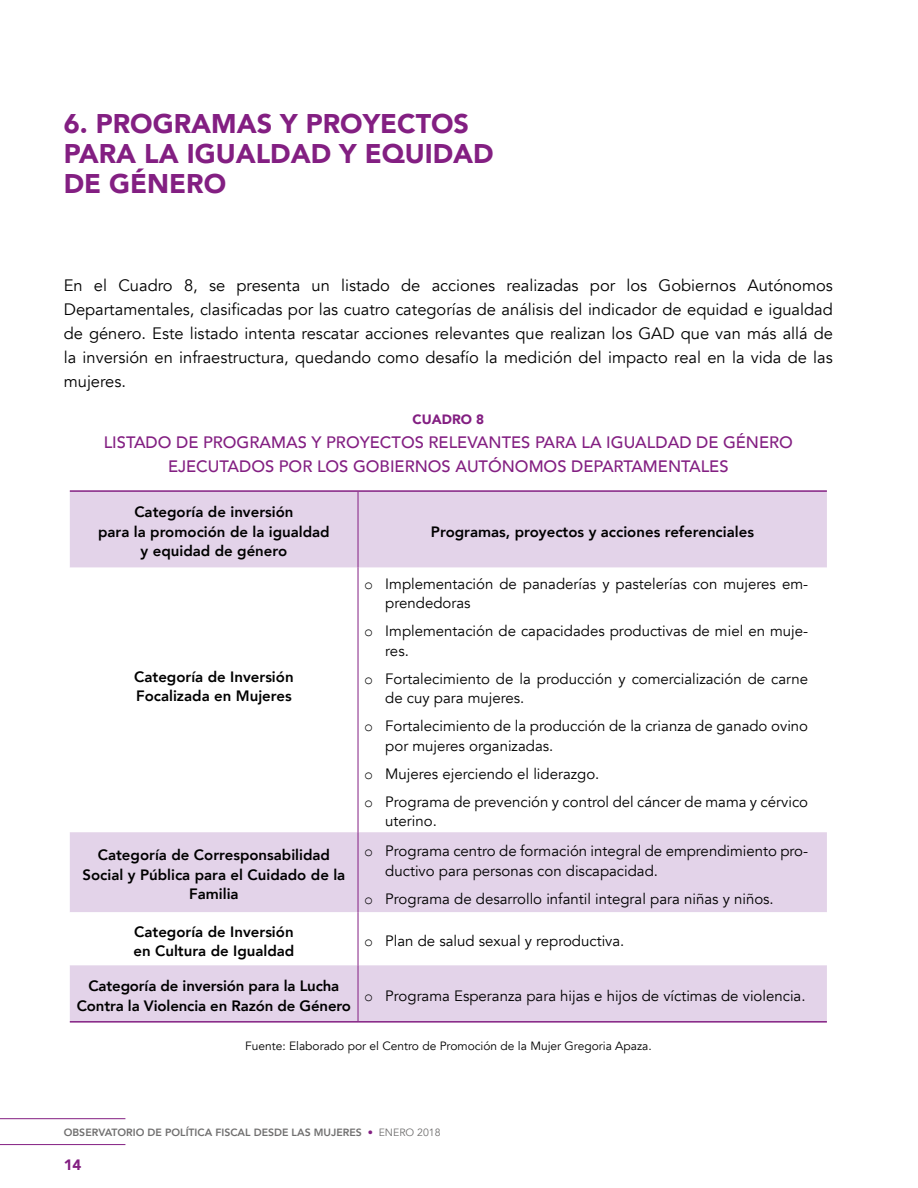
<style>
.page{position:relative;width:918px;height:1188px;background:#fff}
.page>*{position:absolute;margin:0;border:0;box-sizing:border-box;transform-origin:0 0}
.t1{font:900 27px/30px "Avenir";color:#831f82}
.t2{font:16.5px/24px "Avenir";color:#000;text-align:justify}
.t3{font:500 16.5px/24px "Avenir";color:#831f82;text-align:center}
.t4{font:15px/19.5px "Avenir";color:#000}
.t5{font:800 15px/19.5px "Avenir";color:#000;text-align:center}
.t6{font:900 15px "Avenir";color:#831f82}
.t7{font:900 13.5px "Avenir";color:#831f82}
.t8{font:12px "Avenir";color:#000}
.t9{font:800 10.5px "Avenir";color:#706f6f}
.s1{font-family:"Courier New"}
.s2{font-weight:400;color:#831f82}
.s3{font-weight:400}
</style>
<div class="page">
<hr style="left:0;top:1118px;width:125px;height:1px;background:#831f82">
<hr style="left:0;top:1144px;width:125px;height:1px;background:#831f82">
<div style="left:70px;top:492px;width:757px;height:529px;background:#e3d3e9"></div>
<svg style="left:70px;top:568px;width:757px;height:397px"></svg>
<hr style="left:70px;top:490px;width:288px;height:2px;background:#831f82">
<hr style="left:358px;top:490px;width:469px;height:2px;background:#831f82">
<hr style="left:70px;top:1021px;width:288px;height:2px;background:#831f82">
<hr style="left:358px;top:1021px;width:469px;height:2px;background:#831f82">
<hr style="left:358px;top:492px;width:1px;height:76px;background:#831f82">
<hr style="left:358px;top:568px;width:1px;height:264px;background:#831f82">
<hr style="left:358px;top:832px;width:1px;height:80px;background:#831f82">
<hr style="left:358px;top:912px;width:1px;height:53px;background:#831f82">
<hr style="left:358px;top:965px;width:1px;height:56px;background:#831f82">
<h1 class="t1" style="left:64px;top:108px;width:432px">6. PROGRAMAS Y PROYECTOS<br>PARA LA IGUALDAD Y EQUIDAD<br>DE GÉNERO</h1>
<p class="t2" style="left:64px;top:273px;width:771px">En el Cuadro 8, se presenta un listado de acciones realizadas por los Gobiernos Autónomos Departamentales, clasificadas por las cuatro categorías de análisis del indicador de equidad e igualdad de género. Este listado intenta rescatar acciones relevantes que realizan los GAD que van más allá de la inversión en infraestructura, quedando como desafío la medición del impacto real en la vida de las mujeres.</p>
<p class="t7" style="left:413px;top:407px;width:73px">CUADRO 8</p>
<p class="t3" style="left:104px;top:429px;width:691px">LISTADO DE PROGRAMAS Y PROYECTOS RELEVANTES PARA LA IGUALDAD DE GÉNERO<br>EJECUTADOS POR LOS GOBIERNOS AUTÓNOMOS DEPARTAMENTALES</p>
<p class="t5" style="left:98px;top:502px;width:233px">Categoría de inversión<br>para la promoción de la igualdad y equidad de género</p>
<p class="t5" style="left:431px;top:522px;width:325px">Programas, proyectos y acciones referenciales</p>
<p class="t5" style="left:134px;top:667px;width:161px;text-align:left">Categoría de Inversión<br>Focalizada en Mujeres</p>
<p class="t4" style="left:385px;top:574px;width:424px;text-indent:-21px"><span class="s1">o</span> Implementación de panaderías y pastelerías con mujeres em&shy;prendedoras</p>
<p class="t4" style="left:385px;top:622px;width:424px;text-indent:-21px"><span class="s1">o</span> Implementación de capacidades productivas de miel en muje&shy;res.</p>
<p class="t4" style="left:385px;top:669px;width:424px;text-indent:-21px"><span class="s1">o</span> Fortalecimiento de la producción y comercialización de carne de cuy para mujeres.</p>
<p class="t4" style="left:385px;top:717px;width:424px;text-indent:-21px"><span class="s1">o</span> Fortalecimiento de la producción de la crianza de ganado ovino por mujeres organizadas.</p>
<p class="t4" style="left:364px;top:760px;width:446px;line-height:28px"><span class="s1">o</span> Mujeres ejerciendo el liderazgo.<br><span class="s1">o</span> Programa de prevención y control del cáncer de mama y cérvico</p>
<p class="t4" style="left:385px;top:812px;width:53px">uterino.</p>
<p class="t5" style="left:83px;top:845px;width:264px">Categoría de Corresponsabilidad<br>Social y Pública para el Cuidado de la<br>Familia</p>
<p class="t4" style="left:385px;top:841px;width:424px;text-indent:-21px"><span class="s1">o</span> Programa centro de formación integral de emprendimiento pro&shy;ductivo para personas con discapacidad.</p>
<p class="t4" style="left:364px;top:889px;width:411px"><span class="s1">o</span> Programa de desarrollo infantil integral para niñas y niños.</p>
<p class="t5" style="left:133px;top:922px;width:162px;text-align:left">Categoría de Inversión en Cultura de Igualdad</p>
<p class="t4" style="left:364px;top:932px;width:262px"><span class="s1">o</span> Plan de salud sexual y reproductiva.</p>
<p class="t5" style="left:77px;top:976px;width:276px">Categoría de inversión para la Lucha<br>Contra la Violencia en Razón de Género</p>
<p class="t4" style="left:364px;top:986px;width:443px"><span class="s1">o</span> Programa Esperanza para hijas e hijos de víctimas de violencia.</p>
<p class="t8" style="left:245px;top:1039px;width:408px">Fuente: Elaborado por el Centro de Promoción de la Mujer Gregoria Apaza.</p>
<p class="t9" style="left:64px;top:1124px;width:378px">OBSERVATORIO DE POLÍTICA FISCAL DESDE LAS MUJERES <span class="s2">•</span> <span class="s3">ENERO 2018</span></p>
<p class="t6" style="left:64px;top:1152px;width:19px">14</p>
</div>
